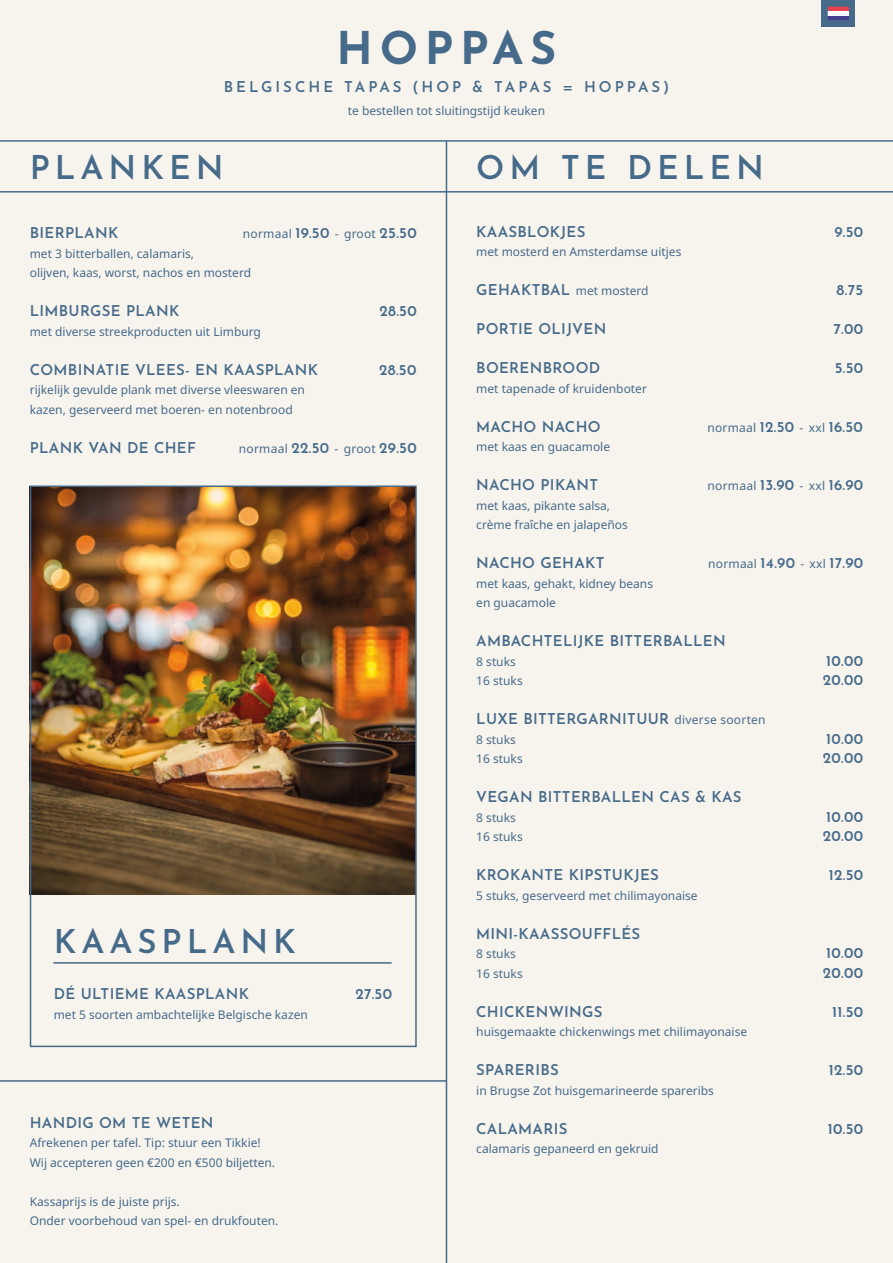
<style>
.page{position:relative;width:893px;height:1263px;background:#f7f4ee}
.page>*{position:absolute;margin:0;border:0;box-sizing:border-box;transform-origin:0 0}
.t1{font:700 45px "Josefin Sans";letter-spacing:.15em;color:#466a89}
.t2{font:600 33px "Josefin Sans";letter-spacing:.15em;color:#466a89}
.t3{font:600 15px "Josefin Sans";letter-spacing:.02em;color:#466a89}
.t4{font:600 15px "Josefin Sans";letter-spacing:.2em;color:#466a89}
.t5{font:12px/19.5px "Noto Sans";color:#466a89}
.t6{font:12px "Noto Sans";letter-spacing:.02em;color:#466a89}
.s1{font-family:"Josefin Sans";font-weight:600;font-size:15px}
.s2{color:#f7f4ee}
.s3{font-family:"Noto Sans";font-weight:400;font-size:12px}
</style>
<div class="page">
<hr style="left:446px;top:141px;width:1px;height:1122px;background:#466a89">
<svg style="left:0;top:140px;width:893px;height:53px"></svg>
<hr style="left:0;top:1080px;width:447px;height:2px;background:#466a89">
<img style="left:33px;top:488px;width:381px;height:407px">
<div style="left:30px;top:485px;width:387px;height:562px;border:2px solid #466a89"></div>
<hr style="left:53px;top:962px;width:339px;height:2px;background:#466a89">
<div style="left:821px;top:0;width:34px;height:27px;background:#466a89"></div>
<svg style="left:828px;top:6px;width:21px;height:14px"></svg>
<div style="left:828px;top:11px;width:21px;height:5px;background:#fafafb"></div>
<h1 class="t1" style="left:337px;top:8px;width:221px">HOPPAS</h1>
<p class="t4" style="left:224px;top:74px;width:447px">BELGISCHE TAPAS (HOP &amp; TAPAS = HOPPAS)</p>
<p class="t5" style="left:348px;top:101px;width:199px">te bestellen tot sluitingstijd keuken</p>
<h2 class="t2" style="left:30px;top:139px;width:195px">PLANKEN</h2>
<h2 class="t2" style="left:476px;top:139px;width:289px">OM TE DELEN</h2>
<p class="t3" style="left:30px;top:220px;width:90px">BIERPLANK</p>
<p class="t6" style="left:243px;top:226px;width:175px">normaal <span class="s1">19.50</span> - groot <span class="s1">25.50</span></p>
<p class="t5" style="left:30px;top:244px;width:223px">met 3 bitterballen, calamaris,<br>olijven, kaas, worst, nachos en mosterd</p>
<p class="t3" style="left:30px;top:298px;width:151px">LIMBURGSE PLANK</p>
<p class="t3" style="left:379px;top:298px;width:39px">28.50</p>
<p class="t5" style="left:30px;top:322px;width:233px">met diverse streekproducten uit Limburg</p>
<p class="t3" style="left:30px;top:357px;width:290px">COMBINATIE VLEES- EN KAASPLANK</p>
<p class="t3" style="left:379px;top:357px;width:39px">28.50</p>
<p class="t5" style="left:30px;top:381px;width:277px">rijkelijk gevulde plank met diverse vleeswaren en kazen, geserveerd met boeren- en notenbrood</p>
<p class="t3" style="left:30px;top:435px;width:168px">PLANK VAN DE CHEF</p>
<p class="t6" style="left:231px;top:440px;width:187px"><span class="s2">R</span>normaal <span class="s1">22.50</span> - groot <span class="s1">29.50</span></p>
<h2 class="t2" style="left:54px;top:913px;width:244px">KAASPLANK</h2>
<p class="t3" style="left:54px;top:981px;width:197px">DÉ ULTIEME KAASPLANK</p>
<p class="t3" style="left:355px;top:981px;width:38px">27.50</p>
<p class="t5" style="left:54px;top:1005px;width:256px">met 5 soorten ambachtelijke Belgische kazen</p>
<p class="t3" style="left:30px;top:1109px;width:185px">HANDIG OM TE WETEN</p>
<p class="t5" style="left:30px;top:1133px;width:247px">Afrekenen per tafel. Tip: stuur een Tikkie!<br>Wij accepteren geen €200 en €500 biljetten.</p>
<p class="t5" style="left:30px;top:1192px;width:250px">Kassaprijs is de juiste prijs.<br>Onder voorbehoud van spel- en drukfouten.</p>
<p class="t3" style="left:476px;top:219px;width:111px">KAASBLOKJES</p>
<p class="t3" style="left:834px;top:219px;width:30px">9.50</p>
<p class="t5" style="left:476px;top:243px;width:207px">met mosterd en Amsterdamse uitjes</p>
<p class="t5" style="left:476px;top:282px;width:174px"><span class="s1">GEHAKTBAL</span> met mosterd</p>
<p class="t3" style="left:837px;top:277px;width:28px">8.75</p>
<p class="t3" style="left:476px;top:316px;width:132px">PORTIE OLIJVEN</p>
<p class="t3" style="left:834px;top:316px;width:31px">7.00</p>
<p class="t3" style="left:476px;top:355px;width:125px">BOERENBROOD</p>
<p class="t3" style="left:835px;top:355px;width:30px">5.50</p>
<p class="t5" style="left:476px;top:379px;width:172px">met tapenade of kruidenboter</p>
<p class="t3" style="left:476px;top:414px;width:126px">MACHO NACHO</p>
<p class="t6" style="left:707px;top:419px;width:157px">normaal <span class="s1">12.50</span> - xxl <span class="s1">16.50</span></p>
<p class="t5" style="left:476px;top:438px;width:135px">met kaas en guacamole</p>
<p class="t3" style="left:476px;top:472px;width:123px">NACHO PIKANT</p>
<p class="t6" style="left:708px;top:478px;width:157px">normaal <span class="s1">13.90</span> - xxl <span class="s1">16.90</span></p>
<p class="t5" style="left:476px;top:496px;width:153px">met kaas, pikante salsa, crème fraîche en jalapeños</p>
<p class="t3" style="left:476px;top:550px;width:130px">NACHO GEHAKT</p>
<p class="t6" style="left:708px;top:556px;width:157px">normaal <span class="s1">14.90</span> - xxl <span class="s1">17.90</span></p>
<p class="t5" style="left:476px;top:574px;width:178px">met kaas, gehakt, kidney beans en guacamole</p>
<p class="t3" style="left:476px;top:628px;width:251px">AMBACHTELIJKE BITTERBALLEN</p>
<p class="t5" style="left:476px;top:652px;width:41px">8 stuks</p>
<p class="t3" style="left:826px;top:648px;width:38px">10.00</p>
<p class="t5" style="left:476px;top:672px;width:48px">16 stuks</p>
<p class="t3" style="left:823px;top:667px;width:42px">20.00</p>
<p class="t3" style="left:476px;top:706px;width:291px">LUXE BITTERGARNITUUR <span class="s3">diverse soorten</span></p>
<p class="t5" style="left:476px;top:730px;width:41px">8 stuks</p>
<p class="t3" style="left:826px;top:726px;width:38px">10.00</p>
<p class="t5" style="left:476px;top:750px;width:48px">16 stuks</p>
<p class="t3" style="left:823px;top:745px;width:42px">20.00</p>
<p class="t3" style="left:476px;top:784px;width:267px">VEGAN BITTERBALLEN CAS &amp; KAS</p>
<p class="t5" style="left:476px;top:808px;width:41px">8 stuks</p>
<p class="t3" style="left:826px;top:804px;width:38px">10.00</p>
<p class="t5" style="left:476px;top:828px;width:48px">16 stuks</p>
<p class="t3" style="left:823px;top:823px;width:42px">20.00</p>
<p class="t3" style="left:476px;top:862px;width:184px">KROKANTE KIPSTUKJES</p>
<p class="t3" style="left:829px;top:862px;width:36px">12.50</p>
<p class="t5" style="left:476px;top:886px;width:223px">5 stuks, geserveerd met chilimayonaise</p>
<p class="t3" style="left:476px;top:921px;width:166px">MINI-KAASSOUFFLÉS</p>
<p class="t5" style="left:476px;top:945px;width:41px">8 stuks</p>
<p class="t3" style="left:826px;top:940px;width:38px">10.00</p>
<p class="t5" style="left:476px;top:964px;width:48px">16 stuks</p>
<p class="t3" style="left:823px;top:960px;width:42px">20.00</p>
<p class="t3" style="left:476px;top:999px;width:128px">CHICKENWINGS</p>
<p class="t3" style="left:832px;top:999px;width:32px">11.50</p>
<p class="t5" style="left:476px;top:1023px;width:272px">huisgemaakte chickenwings met chilimayonaise</p>
<p class="t3" style="left:476px;top:1057px;width:84px">SPARERIBS</p>
<p class="t3" style="left:829px;top:1057px;width:36px">12.50</p>
<p class="t5" style="left:476px;top:1081px;width:239px">in Brugse Zot huisgemarineerde spareribs</p>
<p class="t3" style="left:476px;top:1116px;width:93px">CALAMARIS</p>
<p class="t3" style="left:828px;top:1116px;width:37px">10.50</p>
<p class="t5" style="left:476px;top:1140px;width:184px">calamaris gepaneerd en gekruid</p>
</div>
